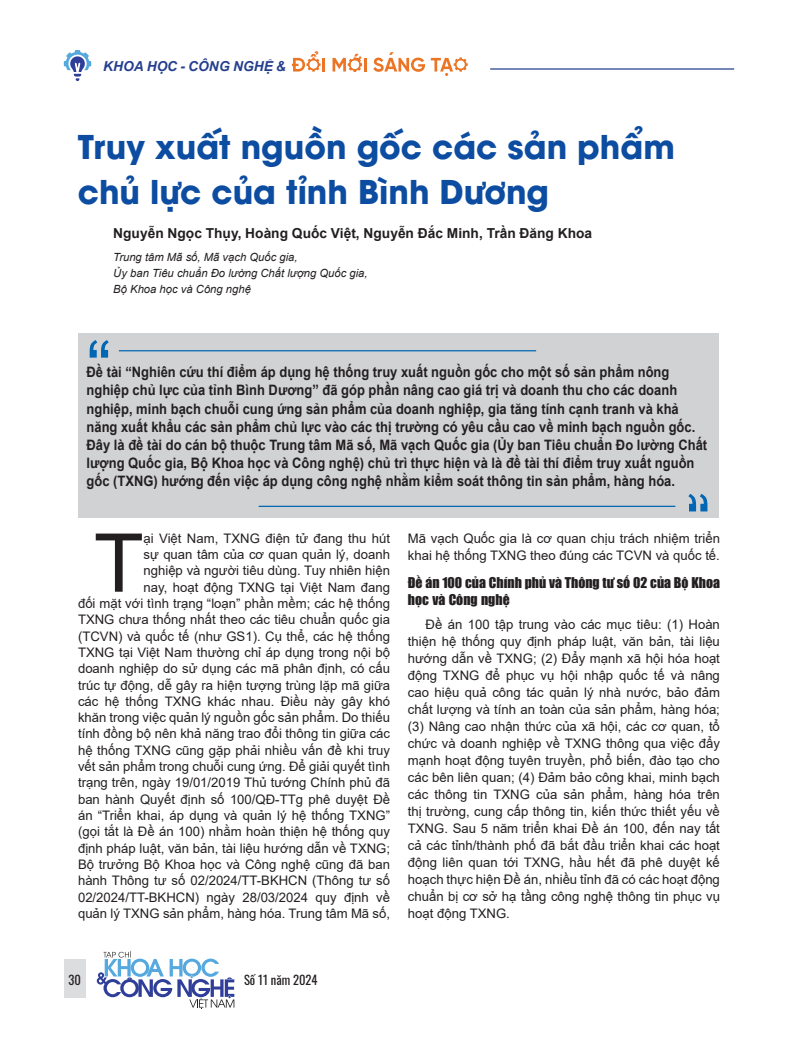
<style>
.page{position:relative;width:798px;height:1042px;background:#fff}
.page>*{position:absolute;margin:0;border:0;box-sizing:border-box;transform-origin:0 0}
.t1{font:81.25px "Arial";color:#231f20}
.t2{font:700 32.5px/45px "UTM Avo";color:#0d4da1}
.t3{font:700 14.38px/18.1px "Arial";color:#231f20;scale:.9 1}
.t4{font:700 13.75px "Arial";color:#231f20}
.t5{font:13.75px/17px "UTM Impact";color:#231f20}
.t6{font:italic 700 13.75px "Arial";letter-spacing:.005em;color:#253f8e}
.t7{font:13.12px/16.2px "Arial";color:#231f20;text-align:right}
.t8{font:12.5px "Oswald";color:#231f20}
.t9{font:italic 11.25px/16.2px "Arial";color:#231f20}
</style>
<div class="page">
<svg style="left:64px;top:50px;width:27px;height:31px"></svg>
<hr style="left:490px;top:68px;width:243px;height:2px;background:#253f8e">
<hr style="left:322px;top:58px;width:3px;height:14px;background:#ec7525">
<svg style="left:292px;top:51px;width:28px;height:21px"></svg>
<svg style="left:332px;top:54px;width:34px;height:18px"></svg>
<svg style="left:373px;top:52px;width:94px;height:24px"></svg>
<div style="left:64px;top:958px;width:22px;height:39px;background:#dcdddf"></div>
<svg style="left:97px;top:951px;width:137px;height:58px"></svg>
<div style="left:78px;top:333px;width:640px;height:184px;background:#d1d2d4"></div>
<svg style="left:90px;top:340px;width:19px;height:18px"></svg>
<hr style="left:119px;top:350px;width:417px;height:1px;background:#0166b3">
<hr style="left:258px;top:506px;width:417px;height:1px;background:#0166b3">
<svg style="left:688px;top:494px;width:19px;height:17px"></svg>
<p class="t6" style="left:103px;top:57px;width:184px">KHOA HỌC - CÔNG NGHỆ &amp;</p>
<h2 class="t2" style="left:78px;top:121px;width:598px">Truy xuất nguồn gốc các sản phẩm chủ lực của tỉnh Bình Dương</h2>
<p class="t4" style="left:113px;top:223px;width:480px">Nguyễn Ngọc Thụy, Hoàng Quốc Việt, Nguyễn Đắc Minh, Trần Đăng Khoa</p>
<p class="t9" style="left:113px;top:249px;width:256px">Trung tâm Mã số, Mã vạch Quốc gia,<br>Ủy ban Tiêu chuẩn Đo lường Chất lượng Quốc gia,<br>Bộ Khoa học và Công nghệ</p>
<p class="t3" style="left:87px;top:363px;width:690px">Đề tài “Nghiên cứu thí điểm áp dụ ng hệ thống truy xuất nguồn gốc cho một số sản phẩm nông nghiệp chủ lực của tỉnh Bì nh Dương” đã góp phần nâng cao giá trị và doanh thu cho các doanh nghiệp, minh bạch chuỗi cung ứng sản phẩm của doanh nghiệp, gia tăng tính cạnh tranh và khả năng xuất khẩu các sản phẩm chủ lực vào các thị trường có yêu cầu cao về minh bạch nguồn gốc.<br>Đây là đề tài do cán bộ thuộc Trung tâm Mã số, Mã vạch Quốc gia (Ủy ban Tiêu chuẩn Đo lường Chất lượng Quốc gia, Bộ Khoa học và Công nghệ) chủ trì thực hiện và là đề tài thí điểm truy xuất nguồn gốc (TXNG) hướng đến việc áp dụng công nghệ nhằm kiểm soát thông tin sản phẩm, hàng hóa.</p>
<p class="t7" style="left:78px;top:530px;width:313px">ại Việt Nam, TXNG điện tử đang thu hút<br>sự quan tâm của cơ quan quản lý, doanh<br>nghiệp và người tiêu dùng. Tuy nhiên hiện<br>nay, hoạt động TXNG tại Việt Nam đang<br>đối mặt với tình trạng “loạn” phần mềm; các hệ thống TXNG chưa thống nhất theo các tiêu chuẩn quốc gia (TCVN) và quốc tế (như GS1). Cụ thể, các hệ thống TXNG tại Việt Nam thường chỉ áp dụng trong nội bộ doanh nghiệp do sử dụng các mã phân định, có cấu trúc tự động, dễ gây ra hiện tượng trùng lặp mã giữa các hệ thống TXNG khác nhau. Điều này gây khó khăn trong việc quản lý nguồn gốc sản phẩm. Do thiếu tính đồng bộ nên khả năng trao đổi thông tin giữa các hệ thống TXNG cũng gặp phải nhiều vấn đề khi truy vết sản phẩm trong chuỗi cung ứng. Để giải quyết tình trạng trên, ngày 19/01/2019 Thủ tướng Chính phủ đã ban hành Quyết định số 100/QĐ-TTg phê duyệt Đề án “Triển khai, áp dụng và quản lý hệ thống TXNG” (gọi tắt là Đề án 100) nhằm hoàn thiện hệ thống quy định pháp luật, văn bản, tài liệu hướng dẫn về TXNG; Bộ trưởng Bộ Khoa học và Công nghệ cũng đã ban hành Thông tư số 02/2024/TT-BKHCN (Thông tư số 02/2024/TT-BKHCN) ngày 28/03/2024 quy định về quản lý TXNG sản phẩm, hàng hóa. Trung tâm Mã số,</p>
<p class="t7" style="left:407px;top:530px;width:313px;line-height:17px;text-align:left">Mã vạch Quốc gia là cơ quan chịu trách nhiệm triển khai hệ thống TXNG theo đúng các TCVN và quốc tế.</p>
<h1 class="t1" style="left:94px;top:507px;width:51px">T</h1>
<p class="t5" style="left:407px;top:573px;width:313px">Đề án 100 của Chính phủ và Thông tư số 02 của Bộ Khoa học và Công nghệ</p>
<p class="t7" style="left:407px;top:615px;width:313px;line-height:17px;text-align:justify;text-indent:18px">Đề án 100 tập trung vào các mục tiêu: (1) Hoàn thiện hệ thống quy định pháp luật, văn bản, tài liệu hướng dẫn về TXNG; (2) Đẩy mạnh xã hội hóa hoạt động TXNG để phục vụ hội nhập quốc tế và nâng cao hiệu quả công tác quản lý nhà nước, bảo đảm chất lượng và tính an toàn của sản phẩm, hàng hóa; (3) Nâng cao nhận thức của xã hội, các cơ quan, tổ chức và doanh nghiệp về TXNG thông qua việc đẩy mạnh hoạt động tuyên truyền, phổ biến, đào tạo cho các bên liên quan; (4) Đảm bảo công khai, minh bạch các thông tin TXNG của sản phẩm, hàng hóa trên thị trường, cung cấp thông tin, kiến thức thiết yếu về TXNG. Sau 5 năm triển khai Đề án 100, đến nay tất cả các tỉnh/thành phố đã bắt đầu triển khai các hoạt động liên quan tới TXNG, hầu hết đã phê duyệt kế hoạch thực hiện Đề án, nhiều tỉnh đã có các hoạt động chuẩn bị cơ sở hạ tầng công nghệ thông tin phục vụ hoạt động TXNG.</p>
<p class="t8" style="left:69px;top:968px;width:14px">30</p>
<p class="t8" style="left:244px;top:968px;width:75px">Số 11 năm 2024</p>
</div>
